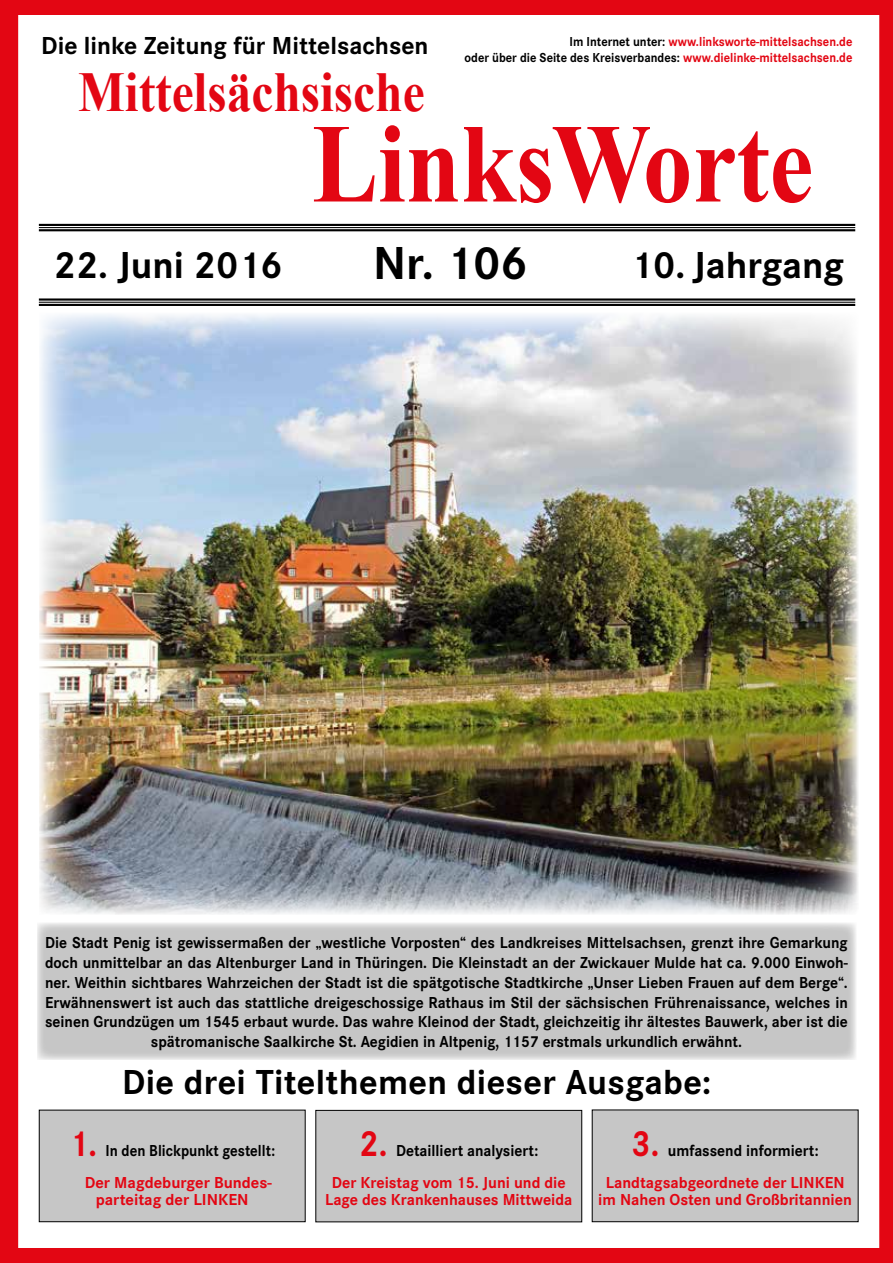
<style>
.page{position:relative;width:893px;height:1263px;background:#fff}
.page>*{position:absolute;margin:0;border:0;box-sizing:border-box;transform-origin:0 0}
.t1{font:700 112.5px "Times New Roman";color:#e30613;scale:.88 1}
.t2{font:700 56.25px "Times New Roman";color:#e30613;scale:.88 1}
.t3{font:700 48px "Corporate S";color:#000}
.t4{font:700 39px "Corporate S";color:#000}
.t5{font:700 37.5px "Corporate S";color:#e30613;scale:.9 1}
.t6{font:700 37.5px "Corporate S";color:#e30613;scale:.92 1}
.t7{font:700 36px "Corporate S";letter-spacing:.01em;color:#000}
.t8{font:700 25.5px "Corporate S";color:#000}
.t9{font:700 16.5px/19.8px "Corporate S";color:#000;text-align:center;scale:.94 1}
.t10{font:700 16.5px/16.5px "Corporate S";color:#e30613;text-align:center}
.t11{font:700 16.5px "Corporate S";color:#000;scale:.9 1}
.t12{font:700 13.5px/16.2px "Corporate S";color:#e30613;text-align:right;scale:.92 1}
.s1{color:#000}
.s2{font-size:14.1px}
</style>
<div class="page">
<img style="left:0;top:0;width:893px;height:1263px">
<h3 class="t8" style="left:41px;top:31px;width:389px">Die linke Zeitung für Mittelsachsen</h3>
<p class="t12" style="left:465px;top:34px;width:423px"><span class="s1">Im Internet unter:</span> www.linksworte-mittelsachsen.de<br><span class="s1">oder über die Seite des Kreisverbandes:</span> www.dielinke-mittelsach<span class="s2">sen.de</span></p>
<h2 class="t2" style="left:78px;top:52px;width:395px">Mittelsächsische</h2>
<h1 class="t1" style="left:312px;top:83px;width:571px">LinksWorte</h1>
<h3 class="t4" style="left:54px;top:243px;width:230px">22. Juni 2016</h3>
<h3 class="t3" style="left:373px;top:236px;width:156px">Nr. 106</h3>
<h3 class="t4" style="left:631px;top:243px;width:215px">10. Jahrgang</h3>
<p class="t9" style="left:45px;top:933px;width:856px">Die Stadt Penig ist gewissermaßen der „westliche Vorposten“ des Landkreises Mittelsachsen, grenzt ihre Gemarkung doch unmittelbar an das Altenburger Land in Thüringen. Die Kleinstadt an der Zwickauer Mulde hat ca. 9.000 Einwoh&shy;ner. Weithin sichtbares Wahrzeichen der Stadt ist die spätgotische Stadtkirche „Unser Lieben Frauen auf dem Berge“.<br>Erwähnenswert ist auch das stattliche dreigeschossige Rathaus im Stil der sächsischen Frührenaissance, welches in seinen Grundzügen um 1545 erbaut wurde. Das wahre Kleinod der Stadt, gleichzeitig ihr ältestes Bauwerk, aber ist die spätromanische Saalkirche St. Aegidien in Altpenig, 1157 erstmals urkundlich erwähnt.</p>
<h3 class="t7" style="left:122px;top:1062px;width:591px">Die drei Titelthemen dieser Ausgabe:</h3>
<h3 class="t5" style="left:69px;top:1122px;width:32px">1.</h3>
<p class="t11" style="left:106px;top:1141px;width:190px">In den Blickpunkt gestellt:</p>
<p class="t10" style="left:96px;top:1175px;width:177px;text-align:left;text-indent:-11px">Der Magdeburger Bundes&shy;parteitag der LINKEN</p>
<h3 class="t6" style="left:359px;top:1122px;width:32px">2.</h3>
<p class="t9" style="left:396px;top:1141px;width:153px">Detailliert analysiert:</p>
<p class="t10" style="left:325px;top:1175px;width:249px">Der Kreistag vom 15. Juni und die<br>Lage des Krankenhauses Mittweida</p>
<h3 class="t5" style="left:632px;top:1122px;width:32px">3.</h3>
<p class="t9" style="left:668px;top:1141px;width:162px">umfassend informiert:</p>
<p class="t10" style="left:598px;top:1175px;width:255px">Landtagsabgeordnete der LINKEN im Nahen Osten und Großbritannien</p>
</div>
